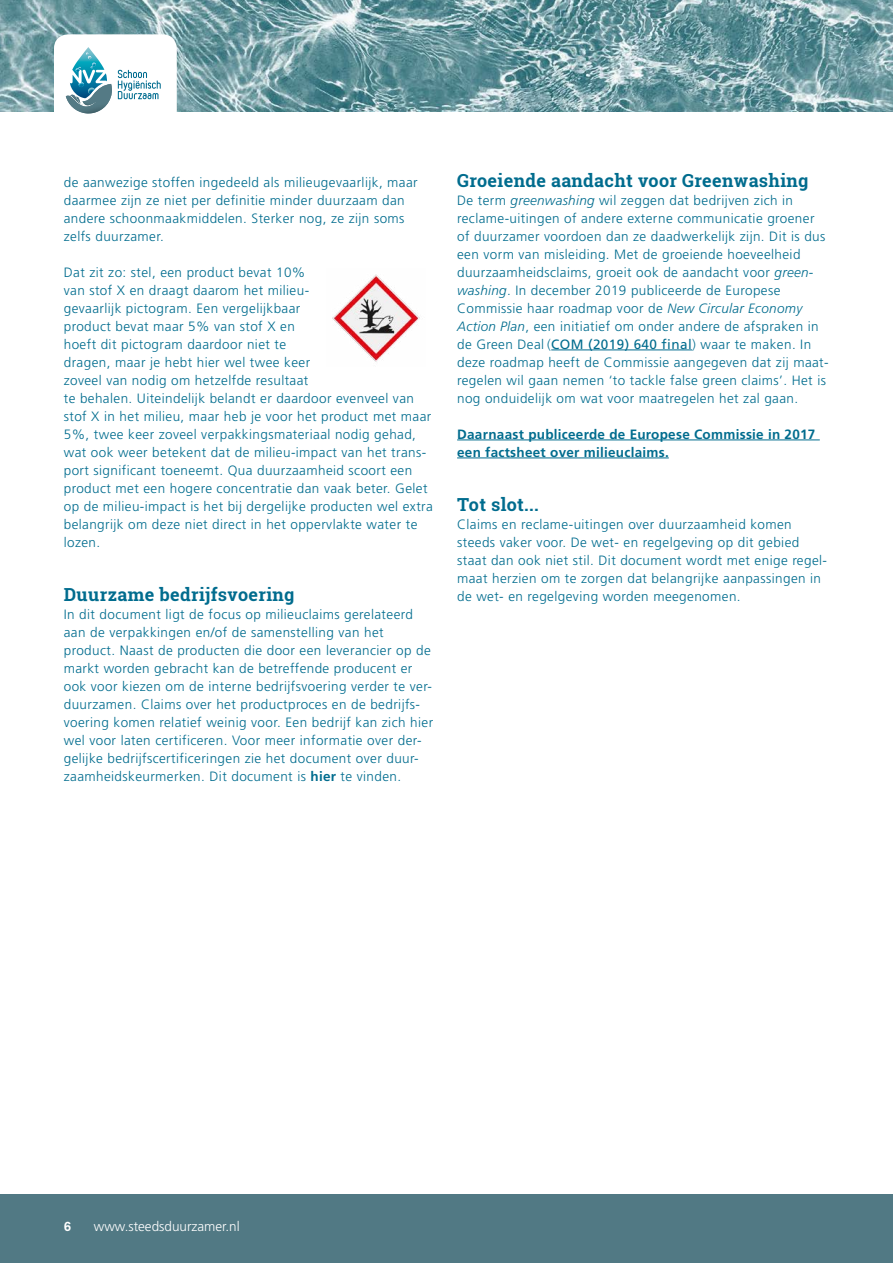
<style>
.page{position:relative;width:893px;height:1263px;background:#fff}
.page>*{position:absolute;margin:0;border:0;box-sizing:border-box;transform-origin:0 0}
.t1{font:700 18px "Roboto Slab";letter-spacing:.02em;color:#006c8e}
.t2{font:300 13.5px/18px "Frutiger LT Std";letter-spacing:.03em;color:#006c8e}
.t3{font:700 13.5px/18px "Frutiger LT Std";letter-spacing:.02em;color:#006c8e}
.t4{font:300 13.5px "Frutiger LT Std";color:#fff}
.t5{font:500 13.5px "Akzidenz Grotesk BE";color:#fff}
.s1{font-weight:700}
.s2{font-style:italic}
.s3{font-weight:400}
</style>
<div class="page">
<img style="left:0;top:0;width:893px;height:111px">
<div style="left:0;top:1195px;width:893px;height:68px;background:#517984"></div>
<div style="left:54px;top:34px;width:123px;height:105px;background:#fff;border-radius:14px"></div>
<svg style="left:118px;top:70px;width:43px;height:29px"></svg>
<img style="left:83px;top:47px;width:10px;height:6px">
<svg style="left:66px;top:53px;width:46px;height:61px"></svg>
<hr style="left:551px;top:350px;width:141px;height:1px;background:#006c8e">
<hr style="left:457px;top:440px;width:363px;height:1px;background:#006c8e">
<hr style="left:457px;top:458px;width:212px;height:1px;background:#006c8e">
<img style="left:332px;top:274px;width:88px;height:88px">
<p class="t2" style="left:64px;top:173px;width:355px">de aanwezige stoffen ingedeeld als milieugevaarlijk, maar daarmee zijn ze niet per definitie minder duurzaam dan andere schoonmaakmiddelen. Sterker nog, ze zijn soms zelfs duurzamer.</p>
<p class="t2" style="left:64px;top:263px;width:371px">Dat zit zo: stel, een product bevat 10%<br>van stof X en draagt daarom het milieu-<br>gevaarlijk pictogram. Een vergelijkbaar<br>product bevat maar 5% van stof X en<br>hoeft dit pictogram daardoor niet te<br>dragen, maar je hebt hier wel twee keer<br>zoveel van nodig om hetzelfde resultaat<br>te behalen. Uiteindelijk belandt er daardoor evenveel van stof X in het milieu, maar heb je voor het product met maar 5%, twee keer zoveel verpakkingsmateriaal nodig gehad, wat ook weer betekent dat de milieu-impact van het trans&shy;port significant toeneemt. Qua duurzaamheid scoort een product met een hogere concentratie dan vaak beter. Gelet op de milieu-impact is het bij dergelijke producten wel extra belangrijk om deze niet direct in het oppervlakte water te lozen.</p>
<h1 class="t1" style="left:64px;top:582px;width:232px">Duurzame bedrijfsvoering</h1>
<p class="t2" style="left:64px;top:605px;width:371px">In dit document ligt de focus op milieuclaims gerelateerd aan de verpakkingen en/of de samenstelling van het product. Naast de producten die door een leverancier op de markt worden gebracht kan de betreffende producent er ook voor kiezen om de interne bedrijfsvoering verder te ver&shy;duurzamen. Claims over het productproces en de bedrijfs&shy;voering komen relatief weinig voor. Een bedrijf kan zich hier wel voor laten certificeren. Voor meer informatie over der&shy;gelijke bedrijfscertificeringen zie het document over duur&shy;zaamheidskeurmerken. Dit document is <span class="s1">hier</span> te vinden.</p>
<h1 class="t1" style="left:457px;top:168px;width:353px">Groeiende aandacht voor Greenwashing</h1>
<p class="t2" style="left:457px;top:191px;width:373px">De term <span class="s2">greenwashing</span> wil zeggen dat bedrijven zich in reclame-uitingen of andere externe communicatie groener of duurzamer voordoen dan ze daadwerkelijk zijn. Dit is dus een vorm van misleiding. Met de groeiende hoeveelheid duurzaamheidsclaims, groeit ook de aandacht voor <span class="s2">green&shy;washing</span>. In december 2019 publiceerde de Europese Commissie haar roadmap voor de <span class="s2">New Circular Economy Action Plan</span>, een initiatief om onder andere de afspraken in de Green Deal (<span class="s3">COM (2019) 640 final</span>) waar te maken. In deze roadmap heeft de Commissie aangegeven dat zij maat&shy;regelen wil gaan nemen ‘to tackle false green claims’. Het is nog onduidelijk om wat voor maatregelen het zal gaan.</p>
<p class="t3" style="left:457px;top:425px;width:360px">Daarnaast publiceerde de Europese Commissie in 2017 een factsheet over milieuclaims.</p>
<h1 class="t1" style="left:457px;top:492px;width:83px">Tot slot...</h1>
<p class="t2" style="left:457px;top:515px;width:371px">Claims en reclame-uitingen over duurzaamheid komen steeds vaker voor. De wet- en regelgeving op dit gebied staat dan ook niet stil. Dit document wordt met enige regel&shy;maat herzien om te zorgen dat belangrijke aanpassingen in de wet- en regelgeving worden meegenomen.</p>
<p class="t5" style="left:64px;top:1218px;width:9px">6</p>
<p class="t4" style="left:94px;top:1218px;width:147px">www.steedsduurzamer.nl</p>
</div>
